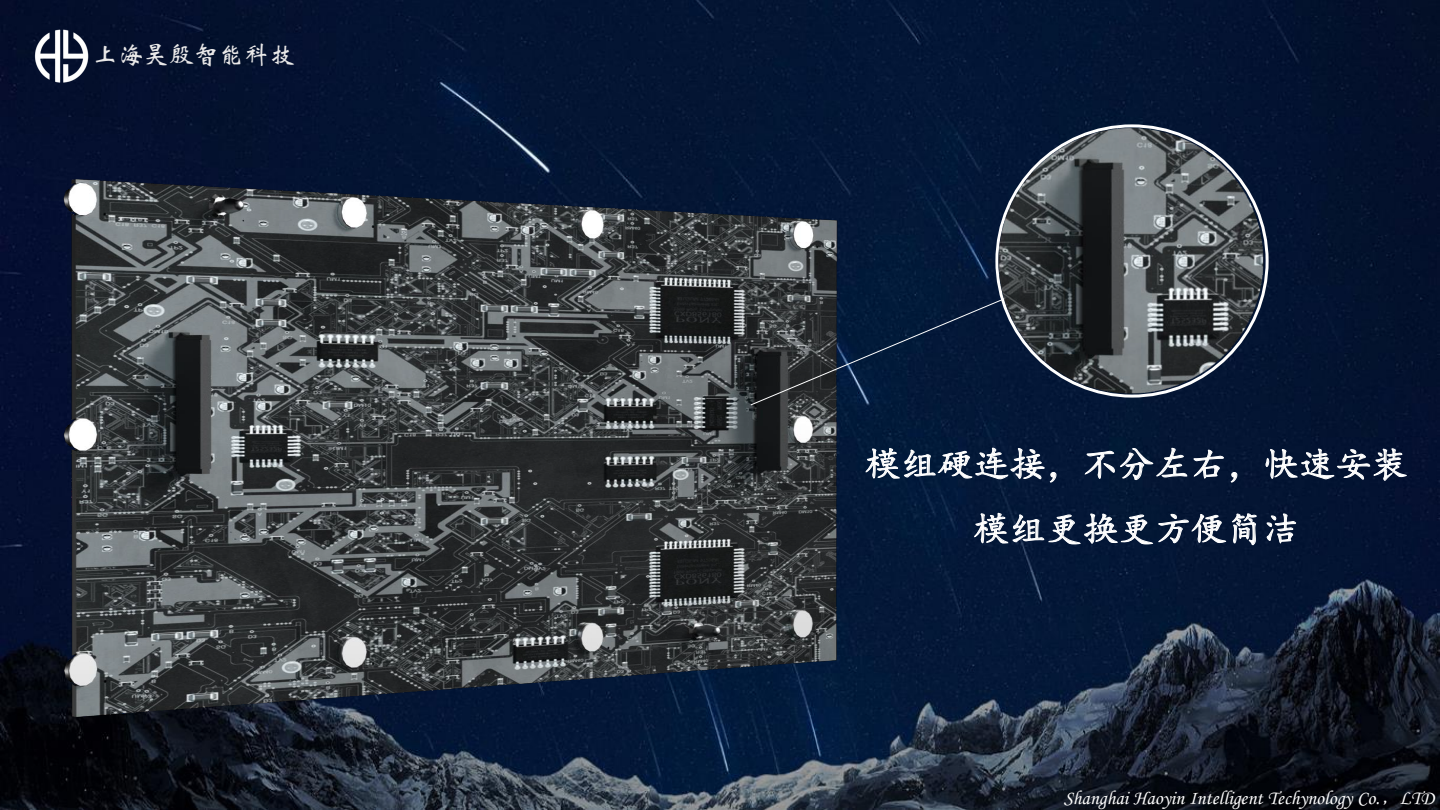
<style>
.page{position:relative;width:1440px;height:810px;background:#fff}
.page>*{position:absolute;margin:0;border:0;box-sizing:border-box;transform-origin:0 0}
.t1{font:36px/64.8px "Kai Ti";letter-spacing:.005em;color:#fff;text-align:center}
.t2{font:25.35px "ST Xinwei";color:#e9e8e8}
.t3{font:19.65px "ST Liti";color:#fff}
</style>
<div class="page">
<img style="left:0;top:0;width:1440px;height:810px">
<img style="left:43px;top:179px;width:965px;height:538px">
<svg style="left:864px;top:447px;width:100px;height:36px;background:#3f5169"></svg>
<svg style="left:1307px;top:448px;width:100px;height:34px;background:#3e4a61"></svg>
<svg style="left:973px;top:525px;width:284px;height:21px;background:#3f4d65"></svg>
<svg style="left:1266px;top:525px;width:31px;height:19px"></svg>
<svg style="left:750px;top:288px;width:214px;height:118px;background:#19283b"></svg>
<img style="left:964px;top:110px;width:343px;height:415px">
<img style="left:1px;top:1px;width:120px;height:117px">
<p class="t2" style="left:92px;top:42px;width:204px">上海昊殷智能科技</p>
<h1 class="t1" style="left:865px;top:433px;width:544px">模组硬连接，不分左右，快速安装模组更换更方便简洁</h1>
<p class="t3" style="left:1064px;top:788px;width:372px">Shanghai Haoyin Intelligent Techynology Co.，LTD</p>
</div>
